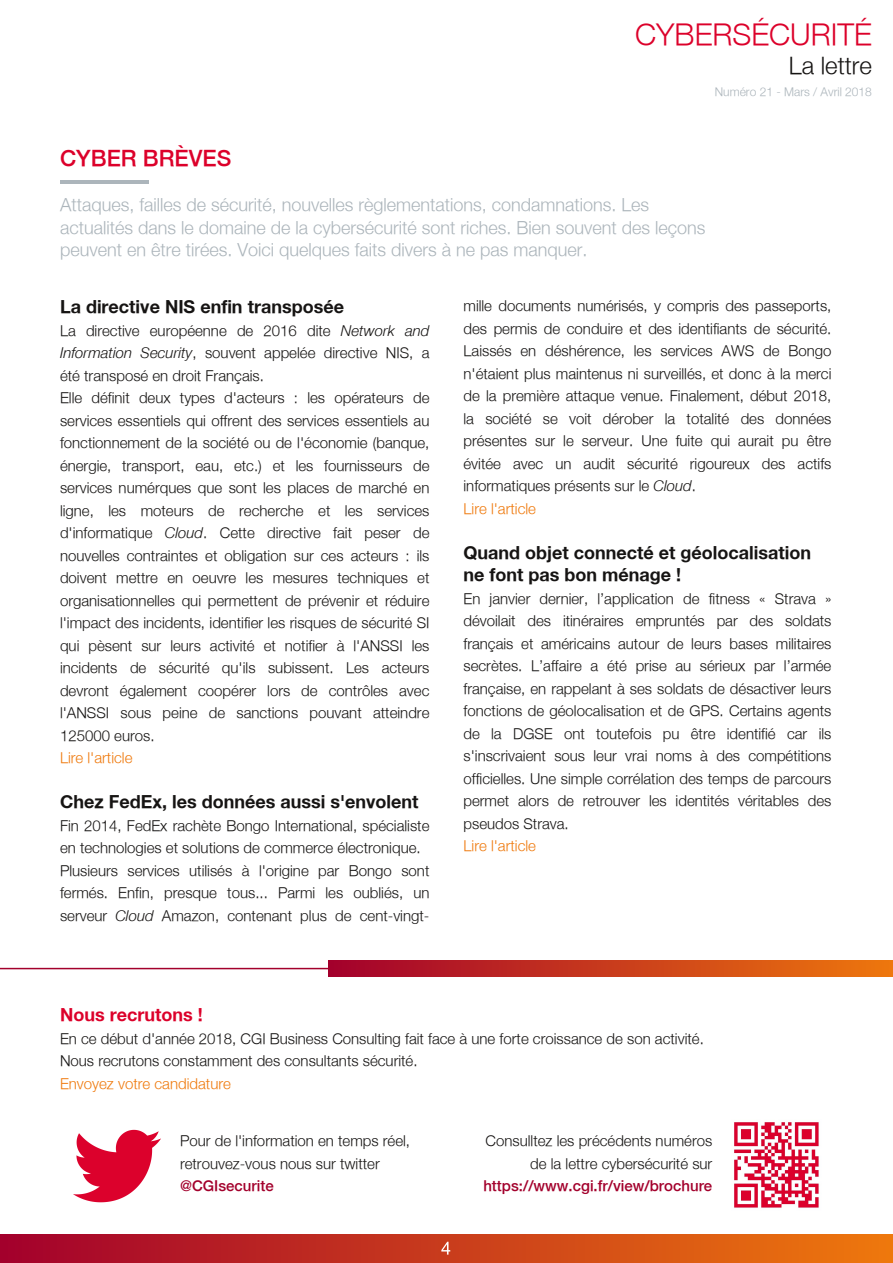
<style>
.page{position:relative;width:893px;height:1263px;background:#fff}
.page>*{position:absolute;margin:0;border:0;box-sizing:border-box;transform-origin:0 0}
.t1{font:300 30px "Helvetica Neue";color:#dc002a}
.t2{font:300 24px "Helvetica Neue";color:#161413}
.t3{font:500 22.5px "Helvetica Neue";color:#dc002a}
.t4{font:300 18px/22.5px "Helvetica Neue";color:#acb5bb}
.t5{font:700 18px/22.5px "Helvetica Neue";color:#161413}
.t6{font:700 18px "Helvetica Neue";color:#dc002a}
.t7{font:300 15px/22.5px "Helvetica Neue";color:#161413}
.t8{font:300 15px "Helvetica Neue";color:#ef790c}
.t9{font:500 15px "Helvetica Neue";color:#a3002c}
.t10{font:300 12px "Helvetica Neue";color:#acb5bb}
.s1{font-family:"Helvetica Neue Italic";font-weight:400}
.s2{color:#ef790c}
</style>
<div class="page">
<div style="left:0;top:1235px;width:893px;height:28px;background:linear-gradient(to right,#a3002c,#ee780c)"></div>
<hr style="left:60px;top:180px;width:89px;height:4px;background:#acb5bb">
<img style="left:73px;top:1129px;width:88px;height:74px">
<img style="left:734px;top:1122px;width:85px;height:86px">
<div style="left:329px;top:960px;width:564px;height:16px;background:linear-gradient(to right,#a3002c,#ee770d)"></div>
<hr style="left:0;top:968px;width:333px;height:1px;background:#a3002c">
<svg style="left:441px;top:1242px;width:9px;height:12px"></svg>
<h1 class="t1" style="left:635px;top:16px;width:238px">CYBERSÉCURITÉ</h1>
<h2 class="t2" style="left:789px;top:50px;width:85px">La lettre</h2>
<p class="t10" style="left:715px;top:85px;width:159px">Numéro 21 ‐ Mars / Avril 2018</p>
<h3 class="t3" style="left:60px;top:145px;width:173px">CYBER BRÈVES</h3>
<p class="t4" style="left:60px;top:193px;width:647px">Attaques, failles de sécurité, nouvelles règlementations, condamnations. Les actualités dans le domaine de la cybersécurité sont riches. Bien souvent des leçons peuvent en être tirées. Voici quelques faits divers à ne pas manquer.</p>
<p class="t5" style="left:60px;top:295px;width:285px">La directive NIS enfin transposée</p>
<p class="t7" style="left:60px;top:319px;width:371px">La directive européenne de 2016 dite <span class="s1">Network and Information Security</span>, souvent appelée directive NIS, a été transposé en droit Français.<br>Elle définit deux types d'acteurs : les opérateurs de services essentiels qui offrent des services essentiels au fonctionnement de la société ou de l'économie (banque, énergie, transport, eau, etc.) et les fournisseurs de services numérques que sont les places de marché en ligne, les moteurs de recherche et les services d'informatique <span class="s1">Cloud</span>. Cette directive fait peser de nouvelles contraintes et obligation sur ces acteurs : ils doivent mettre en oeuvre les mesures techniques et organisationnelles qui permettent de prévenir et réduire l'impact des incidents, identifier les risques de sécurité SI qui pèsent sur leurs activité et notifier à l'ANSSI les incidents de sécurité qu'ils subissent. Les acteurs devront également coopérer lors de contrôles avec l'ANSSI sous peine de sanctions pouvant atteindre 125000 euros.</p>
<p class="t8" style="left:60px;top:749px;width:74px">Lire l'article</p>
<p class="t5" style="left:60px;top:790px;width:360px">Chez FedEx, les données aussi s'envolent</p>
<p class="t7" style="left:60px;top:814px;width:371px">Fin 2014, FedEx rachète Bongo International, spécialiste en technologies et solutions de commerce électronique.<br>Plusieurs services utilisés à l'origine par Bongo sont fermés. Enfin, presque tous... Parmi les oubliés, un serveur <span class="s1">Cloud</span> Amazon, contenant plus de cent‐vingt‐</p>
<p class="t7" style="left:463px;top:294px;width:369px">mille documents numérisés, y compris des passeports, des permis de conduire et des identifiants de sécurité.<br>Laissés en déshérence, les services AWS de Bongo n'étaient plus maintenus ni surveillés, et donc à la merci de la première attaque venue. Finalement, début 2018, la société se voit dérober la totalité des données présentes sur le serveur. Une fuite qui aurait pu être évitée avec un audit sécurité rigoureux des actifs informatiques présents sur le <span class="s1">Cloud</span>.<br><span class="s2">Lire l'article</span></p>
<p class="t5" style="left:463px;top:540px;width:349px">Quand objet connecté et géolocalisation ne font pas bon ménage !</p>
<p class="t7" style="left:463px;top:587px;width:369px;text-align:justify">En janvier dernier, l’application de fitness « Strava » dévoilait des itinéraires empruntés par des soldats français et américains autour de leurs bases militaires secrètes. L’affaire a été prise au sérieux par l’armée française, en rappelant à ses soldats de désactiver leurs fonctions de géolocalisation et de GPS. Certains agents de la DGSE ont toutefois pu être identifié car ils s'inscrivaient sous leur vrai noms à des compétitions officielles. Une simple corrélation des temps de parcours permet alors de retrouver les identités véritables des pseudos Strava.</p>
<p class="t8" style="left:463px;top:836px;width:74px">Lire l'article</p>
<p class="t6" style="left:60px;top:1003px;width:144px">Nous recrutons !</p>
<p class="t7" style="left:60px;top:1026px;width:645px">En ce début d'année 2018, CGI Business Consulting fait face à une forte croissance de son activité.<br>Nous recrutons constamment des consultants sécurité.</p>
<p class="t8" style="left:60px;top:1074px;width:172px">Envoyez votre candidature</p>
<p class="t7" style="left:180px;top:1129px;width:232px">Pour de l'information en temps réel, retrouvez‐vous nous sur twitter</p>
<p class="t9" style="left:180px;top:1177px;width:95px">@CGIsecurite</p>
<p class="t7" style="left:486px;top:1129px;width:228px;text-align:right">Consulltez les précédents numéros de la lettre cybersécurité sur</p>
<p class="t9" style="left:483px;top:1177px;width:230px">https://www.cgi.fr/view/brochure</p>
</div>
